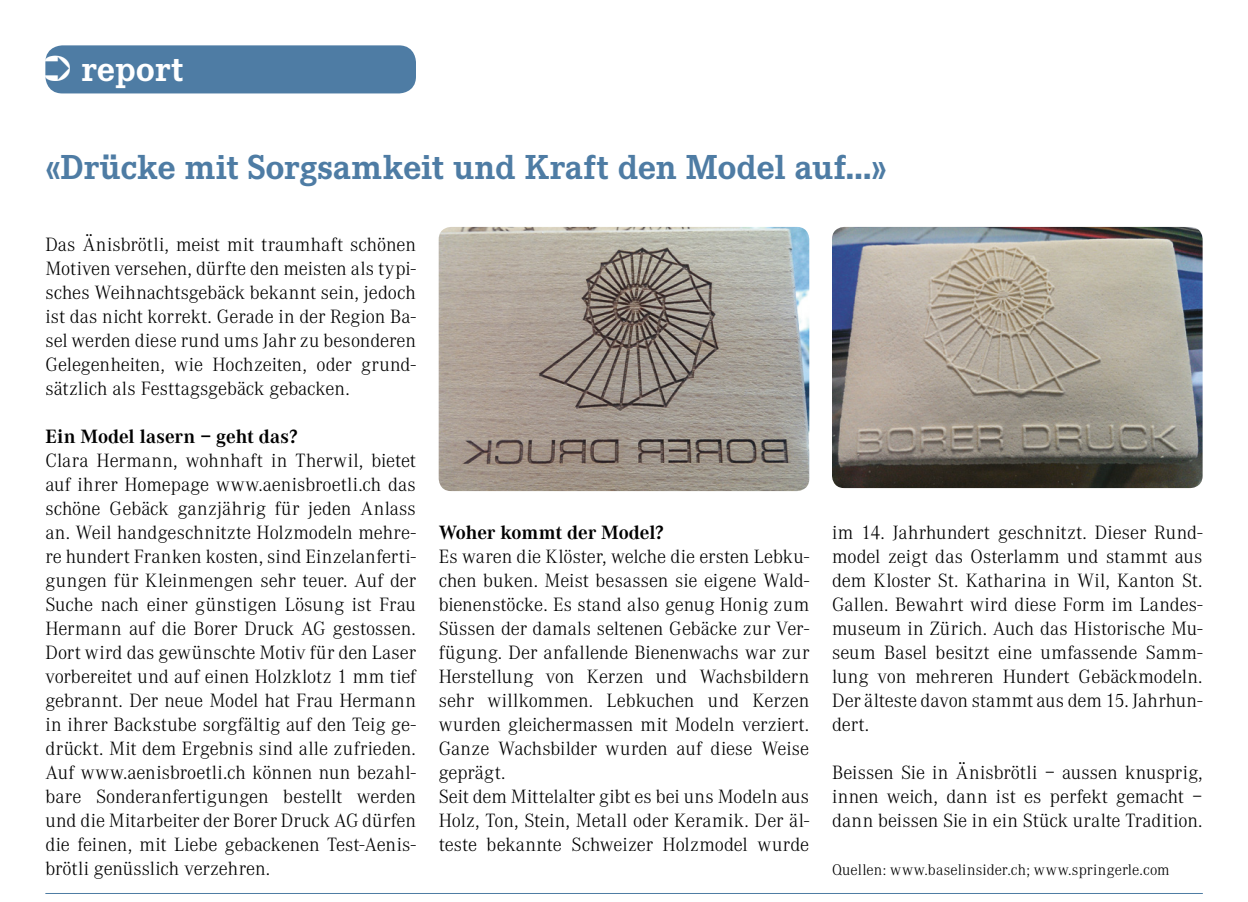
<style>
.page{position:relative;width:1248px;height:902px;background:#fff}
.page>*{position:absolute;margin:0;border:0;box-sizing:border-box;transform-origin:0 0}
.t1{font:700 36px "Corporate E";color:#4e7ca4}
.t2{font:700 36px "Corporate E";color:#fff}
.t3{font:300 20px/24px "Corporate A";letter-spacing:-.005em;color:#000;text-align:justify}
.t4{font:700 20px "Corporate A";letter-spacing:-.005em;color:#000}
.t5{font:300 16px "Corporate A";letter-spacing:.01em;color:#000}
</style>
<div class="page">
<div style="left:45px;top:45px;width:371px;height:48px;background:#4e7ca4;border-radius:17px"></div>
<hr style="left:45px;top:892px;width:1157px;height:1px;background:#4e7ca4">
<img style="left:438px;top:227px;width:371px;height:264px">
<img style="left:832px;top:227px;width:370px;height:261px">
<h1 class="t2" style="left:44px;top:48px;width:141px">➲ report</h1>
<h1 class="t1" style="left:45px;top:147px;width:842px">«Drücke mit Sorgsamkeit und Kraft den Model auf...»</h1>
<p class="t3" style="left:45px;top:233px;width:372px">Das Änisbrötli, meist mit traumhaft schönen Motiven versehen, dürfte den meisten als typi&shy;sches Weihnachtsgebäck bekannt sein, jedoch ist das nicht korrekt. Gerade in der Region Ba&shy;sel werden diese rund ums Jahr zu besonderen Gelegenheiten, wie Hochzeiten, oder grund&shy;sätzlich als Festtagsgebäck gebacken.</p>
<p class="t4" style="left:45px;top:425px;width:254px">Ein Model lasern – geht das?</p>
<p class="t3" style="left:45px;top:449px;width:372px">Clara Hermann, wohnhaft in Therwil, bietet auf ihrer Homepage www.aenisbroetli.ch das schöne Gebäck ganzjährig für jeden Anlass an. Weil handgeschnitzte Holzmodeln mehre&shy;re hundert Franken kosten, sind Einzelanferti&shy;gungen für Kleinmengen sehr teuer. Auf der Suche nach einer günstigen Lösung ist Frau Hermann auf die Borer Druck AG gestossen.<br>Dort wird das gewünschte Motiv für den Laser vorbereitet und auf einen Holzklotz 1 mm tief gebrannt. Der neue Model hat Frau Hermann in ihrer Backstube sorgfältig auf den Teig ge&shy;drückt. Mit dem Ergebnis sind alle zufrieden.<br>Auf www.aenisbroetli.ch können nun bezahl&shy;bare Sonderanfertigungen bestellt werden und die Mitarbeiter der Borer Druck AG dürfen die feinen, mit Liebe gebackenen Test-Aenis&shy;brötli genüsslich verzehren.</p>
<p class="t4" style="left:438px;top:521px;width:226px">Woher kommt der Model?</p>
<p class="t3" style="left:438px;top:545px;width:372px;text-align:left">Es waren die Klöster, welche die ersten Lebku&shy;chen buken. Meist besassen sie eigene Wald&shy;bienenstöcke. Es stand also genug Honig zum Süssen der damals seltenen Gebäcke zur Ver&shy;fügung. Der anfallende Bienenwachs war zur Herstellung von Kerzen und Wachsbildern sehr willkommen. Lebkuchen und Kerzen wurden gleichermassen mit Modeln verziert.<br>Ganze Wachsbilder wurden auf diese Weise geprägt.<br>Seit dem Mittelalter gibt es bei uns Modeln aus Holz, Ton, Stein, Metall oder Keramik. Der äl&shy;teste bekannte Schweizer Holzmodel wurde</p>
<p class="t3" style="left:831px;top:521px;width:372px">im 14. Jahrhundert geschnitzt. Dieser Rund&shy;model zeigt das Osterlamm und stammt aus dem Kloster St. Katharina in Wil, Kanton St.<br>Gallen. Bewahrt wird diese Form im Landes&shy;museum in Zürich. Auch das Historische Mu&shy;seum Basel besitzt eine umfassende Samm&shy;lung von mehreren Hundert Gebäckmodeln.<br>Der älteste davon stammt aus dem 15. Jahrhun&shy;dert.</p>
<p class="t3" style="left:831px;top:761px;width:372px">Beissen Sie in Änisbrötli – aussen knusprig, innen weich, dann ist es perfekt gemacht – dann beissen Sie in ein Stück uralte Tradition.</p>
<p class="t5" style="left:831px;top:861px;width:339px">Quellen: www.baselinsider.ch; www.springerle.com</p>
</div>
